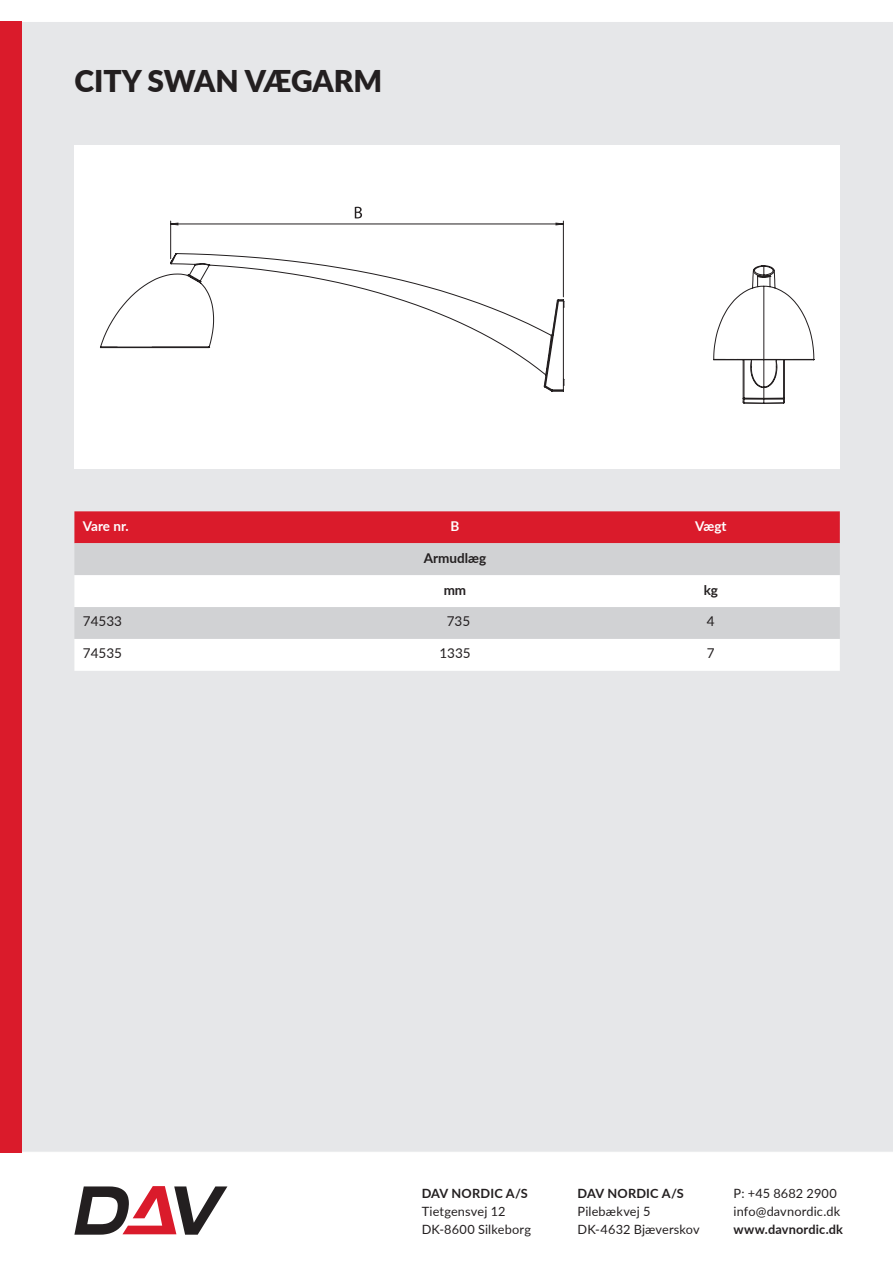
<style>
.page{position:relative;width:893px;height:1263px;background:#fff}
.page>*{position:absolute;margin:0;border:0;box-sizing:border-box;transform-origin:0 0}
.Ov{font:900 30px "Lato";color:#231f20}
.Tabel{font:13.5px "Lato";color:#231f20}
.Tabel_ov{font:700 13.5px "Lato";color:#fff}
.Tabel-2{font:700 13.5px "Lato";color:#231f20}
.t1{font:12.75px/18px "Lato";letter-spacing:.01em;color:#231f20}
.t2{font:700 12.75px "Lato";letter-spacing:.015em;color:#231f20}
</style>
<div class="page">
<div style="left:21px;top:21px;width:872px;height:1131px;background:#e6e7e9"></div>
<div style="left:0;top:21px;width:21px;height:1131px;background:#da1b2b"></div>
<svg style="left:74px;top:1186px;width:153px;height:49px"></svg>
<div style="left:74px;top:146px;width:766px;height:323px;background:#fff"></div>
<hr style="left:170px;top:221px;width:1px;height:38px;background:#231f20">
<hr style="left:563px;top:221px;width:1px;height:76px;background:#231f20">
<svg style="left:170px;top:207px;width:394px;height:19px"></svg>
<svg style="left:100px;top:252px;width:465px;height:140px"></svg>
<svg style="left:713px;top:265px;width:102px;height:139px"></svg>
<div style="left:74px;top:511px;width:766px;height:32px;background:#da1b2b"></div>
<div style="left:74px;top:543px;width:766px;height:32px;background:#d1d2d4"></div>
<svg style="left:74px;top:575px;width:766px;height:96px"></svg>
<p class="Ov" style="left:74px;top:59px;width:309px">CITY SWAN VÆGARM</p>
<p class="Tabel_ov" style="left:83px;top:516px;width:47px">Vare nr.</p>
<p class="Tabel_ov" style="left:451px;top:516px;width:10px">B</p>
<p class="Tabel_ov" style="left:695px;top:516px;width:33px">Vægt</p>
<p class="Tabel-2" style="left:424px;top:548px;width:64px">Armudlæg</p>
<p class="Tabel-2" style="left:444px;top:580px;width:24px">mm</p>
<p class="Tabel-2" style="left:704px;top:580px;width:16px">kg</p>
<p class="Tabel" style="left:83px;top:612px;width:41px">74533</p>
<p class="Tabel" style="left:447px;top:612px;width:25px">735</p>
<p class="Tabel" style="left:707px;top:612px;width:9px">4</p>
<p class="Tabel" style="left:83px;top:644px;width:41px">74535</p>
<p class="Tabel" style="left:439px;top:644px;width:33px">1335</p>
<p class="Tabel" style="left:707px;top:644px;width:9px">7</p>
<p class="t2" style="left:422px;top:1184px;width:108px">DAV NORDIC A/S</p>
<p class="t1" style="left:422px;top:1201px;width:111px">Tietgensvej 12<br>DK-8600 Silkeborg</p>
<p class="t2" style="left:578px;top:1184px;width:108px">DAV NORDIC A/S</p>
<p class="t1" style="left:578px;top:1201px;width:124px">Pilebækvej 5<br>DK-4632 Bjæverskov</p>
<p class="t1" style="left:733px;top:1183px;width:108px">P: +45 8682 2900 info@davnordic.dk</p>
<p class="t2" style="left:733px;top:1220px;width:111px">www.davnordic.dk</p>
</div>
